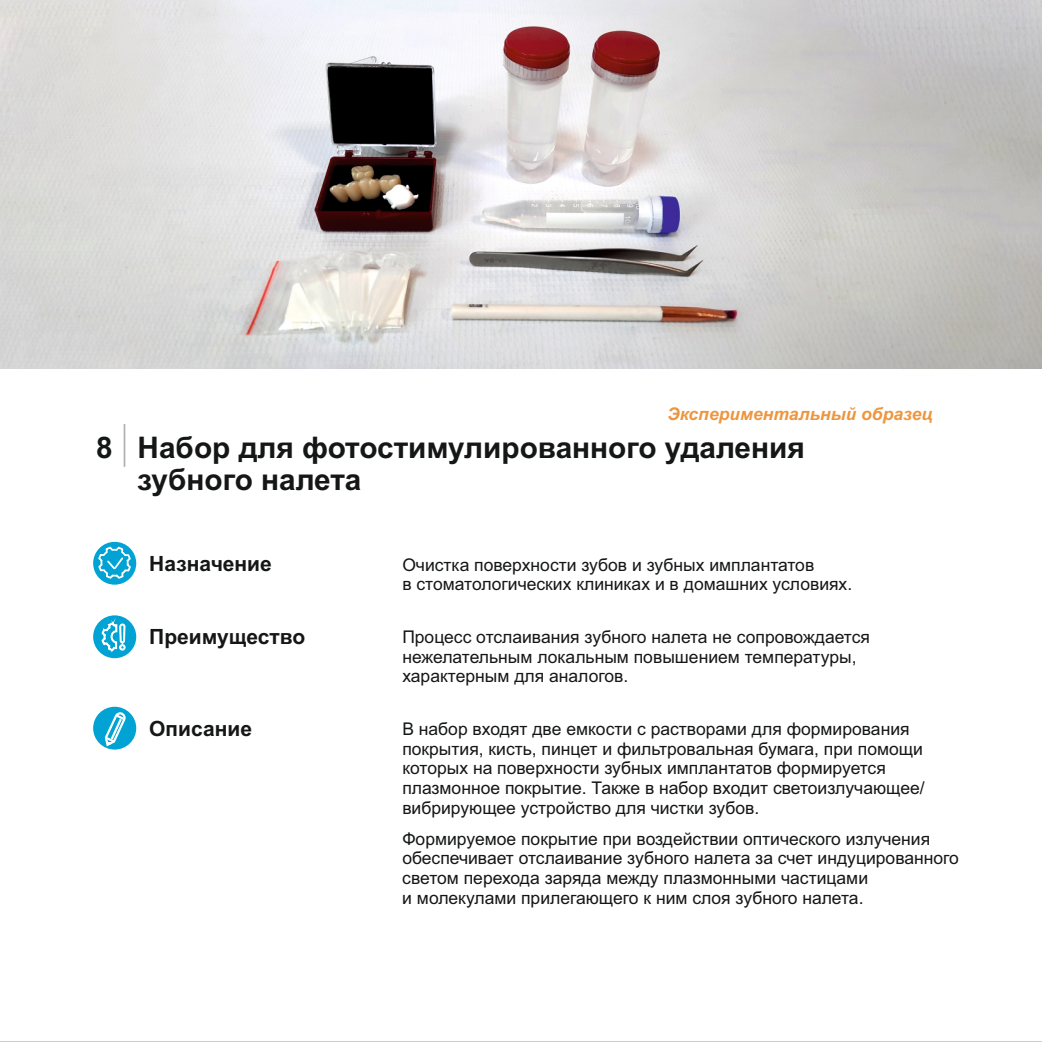
<style>
.page{position:relative;width:1042px;height:1042px;background:#fff}
.page>*{position:absolute;margin:0;border:0;box-sizing:border-box;transform-origin:0 0}
.t1{font:700 29.75px/32.2px "Arial";color:#151616}
.t2{font:700 21px "Arial";color:#151616}
.t3{font:17.5px/19.6px "Arial";color:#151616}
.t4{font:italic 700 17.5px "Arial";color:#ed963f}
</style>
<div class="page">
<img style="left:0;top:0;width:1042px;height:368px">
<div style="left:93px;top:707px;width:43px;height:42px;background:#00a3d4;border-radius:50%"></div>
<svg style="left:105px;top:713px;width:20px;height:33px"></svg>
<div style="left:93px;top:615px;width:43px;height:43px;background:#00a3d4;border-radius:50%"></div>
<svg style="left:102px;top:615px;width:23px;height:44px"></svg>
<div style="left:93px;top:542px;width:43px;height:43px;background:#00a3d4;border-radius:50%"></div>
<svg style="left:98px;top:547px;width:33px;height:32px"></svg>
<hr style="left:124px;top:424px;width:1px;height:43px;background:#afb0b0">
<p class="t4" style="left:667px;top:408px;width:267px">Экспериментальный образец</p>
<h1 class="t1" style="left:138px;top:434px;width:669px;text-indent:-41px">8 Набор для фотостимулированного удаления зубного налета</h1>
<p class="t2" style="left:149px;top:556px;width:124px">Назначение</p>
<p class="t3" style="left:402px;top:556px;width:451px">Очистка поверхности зубов и зубных имплантатов<br>в стоматологических клиниках и в домашних условиях.</p>
<p class="t2" style="left:149px;top:628px;width:157px">Преимущество</p>
<p class="t3" style="left:402px;top:629px;width:469px">Процесс отслаивания зубного налета не сопровождается нежелательным локальным повышением температуры, характерным для аналогов.</p>
<p class="t2" style="left:149px;top:720px;width:104px">Описание</p>
<p class="t3" style="left:402px;top:721px;width:524px">В набор входят две емкости с растворами для формирования покрытия, кисть, пинцет и фильтровальная бумага, при помощи которых на поверхности зубных имплантатов формируется плазмонное покрытие. Также в набор входит светоизлучающее/ вибрирующее устройство для чистки зубов.</p>
<p class="t3" style="left:402px;top:830px;width:558px">Формируемое покрытие при воздействии оптического излучения обеспечивает отслаивание зубного налета за счет индуцированного светом перехода заряда между плазмонными частицами<br>и молекулами прилегающего к ним слоя зубного налета.</p>
</div>
